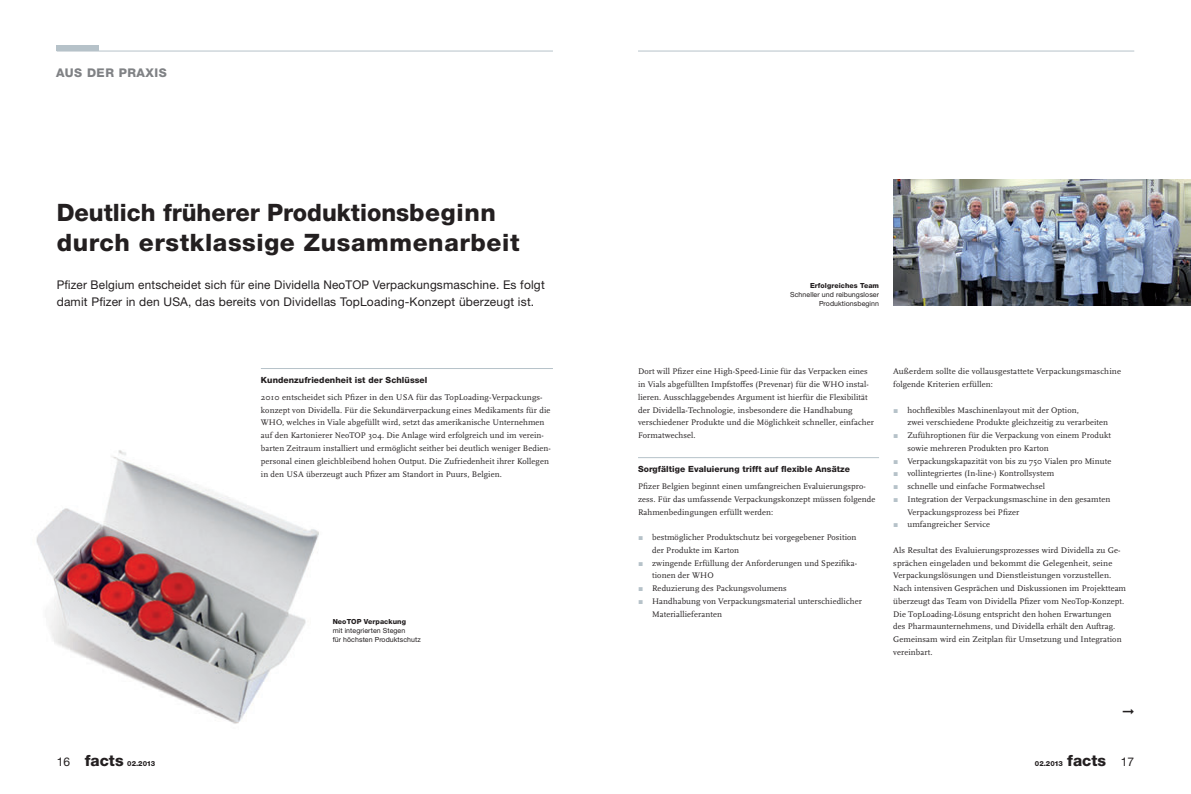
<style>
.page{position:relative;width:1191px;height:794px;background:#fff}
.page>*{position:absolute;margin:0;border:0;box-sizing:border-box;transform-origin:0 0}
.t1{font:800 24px/30px "Helvetica Neue LT Pro";letter-spacing:.025em;color:#231f20}
.t2{font:800 15.5px "Helvetica Neue LT Pro";color:#231f20}
.t3{font:12px/17px "Helvetica Neue LT Pro";letter-spacing:.015em;color:#231f20}
.t4{font:800 12px "Helvetica Neue LT Pro";color:#808285}
.t5{font:8.5px/12.8px "Scala Pro";letter-spacing:.01em;color:#231f20}
.t6{font:800 8.5px "Helvetica Neue LT Pro";letter-spacing:.01em;color:#231f20}
.t7{font:7px/9px "Helvetica Neue LT Pro";letter-spacing:.01em;color:#231f20}
.t8{font:800 7px "Helvetica Neue LT Pro";letter-spacing:.01em;color:#231f20}
.s1{color:#b6c2c9}
.s2{font-weight:400;font-size:12px}
.s3{font-size:15.5px}
</style>
<div class="page">
<hr style="left:638px;top:51px;width:496px;height:1px;background:#b6c2c9">
<hr style="left:57px;top:51px;width:496px;height:1px;background:#b6c2c9">
<div style="left:57px;top:46px;width:42px;height:5px;background:#b6c2c9"></div>
<img style="left:893px;top:179px;width:298px;height:127px">
<img style="left:36px;top:450px;width:283px;height:274px">
<hr style="left:261px;top:368px;width:292px;height:1px;background:#b6c2c9">
<hr style="left:638px;top:457px;width:241px;height:1px;background:#b6c2c9">
<h3 class="t4" style="left:56px;top:65px;width:112px">AUS DER PRAXIS</h3>
<h1 class="t1" style="left:57px;top:197px;width:464px">Deutlich früherer Produktionsbeginn durch erstklassige Zusammenarbeit</h1>
<h3 class="t3" style="left:57px;top:276px;width:489px">Pfizer Belgium entscheidet sich für eine Dividella NeoTOP Verpackungsmaschine. Es folgt damit Pfizer in den USA, das bereits von Dividellas TopLoading-Konzept überzeugt ist.</h3>
<p class="t6" style="left:261px;top:375px;width:168px">Kundenzufriedenheit ist der Schlüssel</p>
<p class="t5" style="left:261px;top:390px;width:291px">2010 entscheidet sich Pfizer in den USA für das TopLoading-Verpackungs&shy;konzept von Dividella. Für die Sekundärverpackung eines Medikaments für die WHO, welches in Viale abgefüllt wird, setzt das amerikanische Unternehmen auf den Kartonierer NeoTOP 304. Die Anlage wird erfolgreich und im verein&shy;barten Zeitraum installiert und ermöglicht seither bei deutlich weniger Bedien&shy;personal einen gleichbleibend hohen Output. Die Zufriedenheit ihrer Kollegen in den USA überzeugt auch Pfizer am Standort in Puurs, Belgien.</p>
<p class="t8" style="left:333px;top:617px;width:75px">NeoTOP Verpackung</p>
<p class="t7" style="left:333px;top:626px;width:90px">mit integrierten Stegen<br>für höchsten Produktschutz</p>
<p class="t8" style="left:810px;top:281px;width:70px">Erfolgreiches Team</p>
<p class="t7" style="left:790px;top:290px;width:90px;text-align:right">Schneller und reibungsloser<br>Produktionsbeginn</p>
<p class="t5" style="left:638px;top:365px;width:237px">Dort will Pfizer eine High-Speed-Linie für das Verpacken eines in Vials abgefüllten Impfstoffes (Prevenar) für die WHO instal&shy;lieren. Ausschlaggebendes Argument ist hierfür die Flexibilität der Dividella-Technologie, insbesondere die Handhabung verschiedener Produkte und die Möglichkeit schneller, einfacher Formatwechsel.</p>
<p class="t6" style="left:638px;top:464px;width:213px">Sorgfältige Evaluierung trifft auf flexible Ansätze</p>
<p class="t5" style="left:638px;top:479px;width:239px">Pfizer Belgien beginnt einen umfangreichen Evaluierungspro&shy;zess. Für das umfassende Verpackungskonzept müssen folgende<br>Rahmenbedingungen erfüllt werden:</p>
<p class="t5" style="left:652px;top:530px;width:206px;text-indent:-14px"><span class="s1">▪</span> bestmöglicher Produktschutz bei vorgegebener Position der Produkte im Karton</p>
<p class="t5" style="left:652px;top:556px;width:206px;text-indent:-14px"><span class="s1">▪</span> zwingende Erfüllung der Anforderungen und Spezifika&shy;tionen der WHO</p>
<p class="t5" style="left:638px;top:581px;width:150px"><span class="s1">▪</span> Reduzierung des Packungsvolumens</p>
<p class="t5" style="left:652px;top:594px;width:211px;text-indent:-14px"><span class="s1">▪</span> Handhabung von Verpackungsmaterial unterschiedlicher<br>Materiallieferanten</p>
<p class="t5" style="left:893px;top:365px;width:229px">Außerdem sollte die vollausgestattete Verpackungsmaschine folgende Kriterien erfüllen:</p>
<p class="t5" style="left:907px;top:403px;width:202px;text-indent:-14px"><span class="s1">▪</span> hochflexibles Maschinenlayout mit der Option,<br>zwei verschiedene Produkte gleichzeitig zu verarbeiten</p>
<p class="t5" style="left:907px;top:428px;width:205px;text-indent:-14px"><span class="s1">▪</span> Zuführoptionen für die Verpackung von einem Produkt sowie mehreren Produkten pro Karton</p>
<p class="t5" style="left:893px;top:454px;width:219px"><span class="s1">▪</span> Verpackungskapazität von bis zu 750 Vialen pro Minute</p>
<p class="t5" style="left:893px;top:467px;width:162px"><span class="s1">▪</span> vollintegriertes (In-line-) Kontrollsystem</p>
<p class="t5" style="left:893px;top:479px;width:153px"><span class="s1">▪</span> schnelle und einfache Formatwechsel</p>
<p class="t5" style="left:907px;top:492px;width:204px;text-indent:-14px"><span class="s1">▪</span> Integration der Verpackungsmaschine in den gesamten<br>Verpackungsprozess bei Pfizer</p>
<p class="t5" style="left:893px;top:518px;width:98px"><span class="s1">▪</span> umfangreicher Service</p>
<p class="t5" style="left:893px;top:543px;width:234px">Als Resultat des Evaluierungsprozesses wird Dividella zu Ge&shy;sprächen eingeladen und bekommt die Gelegenheit, seine Verpackungslösungen und Dienstleistungen vorzustellen.<br>Nach intensiven Gesprächen und Diskussionen im Projektteam überzeugt das Team von Dividella Pfizer vom NeoTop-Konzept.<br>Die TopLoading-Lösung entspricht den hohen Erwartungen<br>des Pharmaunternehmens, und Dividella erhält den Auftrag.<br>Gemeinsam wird ein Zeitplan für Umsetzung und Integration vereinbart.</p>
<p class="t8" style="left:57px;top:759px;width:100px"><span class="s2">16</span> <span class="s3">facts</span> 02.2013</p>
<p class="t8" style="left:1035px;top:759px;width:29px">02.2013</p>
<h2 class="t2" style="left:1067px;top:751px;width:68px">facts <span class="s2">17</span></h2>
</div>
